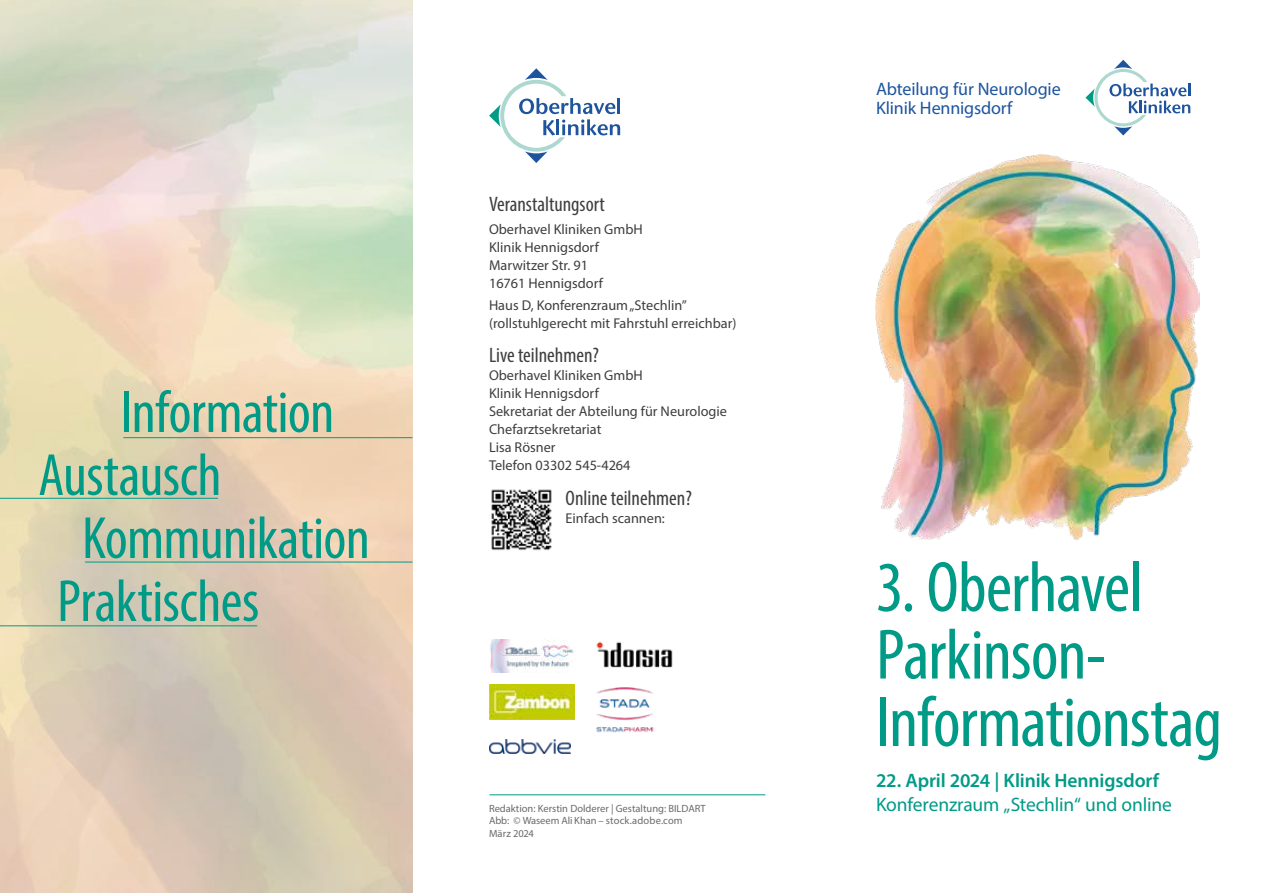
<style>
.page{position:relative;width:1263px;height:893px;background:#fff}
.page>*{position:absolute;margin:0;border:0;box-sizing:border-box;transform-origin:0 0}
.t1{font:condensed 72px/67.5px "Myriad Pro";letter-spacing:-.015em;color:#009b87}
.t2{font:condensed 60px/63px "Myriad Pro";letter-spacing:-.01em;color:#009b87}
.t3{font:condensed 21px "Myriad Pro";color:#3e3d40}
.t4{font:19.5px "Myriad Pro";letter-spacing:-.01em;color:#009b87}
.t5{font:600 19.5px "Myriad Pro";letter-spacing:-.01em;color:#009b87}
.t6{font:18px/18.5px "Myriad Pro";letter-spacing:-.01em;color:#1e549e}
.t7{font:14.25px/18px "Myriad Pro";color:#3e3d40}
.t8{font:10.5px/12.6px "Myriad Pro";color:#696a6b}
</style>
<div class="page">
<img style="left:876px;top:154px;width:323px;height:385px">
<svg style="left:1085px;top:60px;width:105px;height:76px"></svg>
<svg style="left:489px;top:68px;width:131px;height:95px"></svg>
<hr style="left:0;top:625px;width:257px;height:1px;background:#009b87">
<hr style="left:489px;top:794px;width:276px;height:1px;background:#009b87">
<hr style="left:85px;top:562px;width:327px;height:1px;background:#009b87">
<hr style="left:123px;top:437px;width:289px;height:1px;background:#009b87">
<hr style="left:0;top:498px;width:218px;height:1px;background:#009b87">
<img style="left:491px;top:489px;width:61px;height:62px">
<img style="left:490px;top:639px;width:84px;height:34px">
<img style="left:596px;top:641px;width:77px;height:27px">
<img style="left:596px;top:687px;width:58px;height:46px">
<img style="left:489px;top:684px;width:85px;height:35px">
<img style="left:489px;top:740px;width:81px;height:14px">
<h2 class="t2" style="left:38px;top:380px;width:298px;text-indent:82px">Information<br>Austausch</h2>
<h2 class="t2" style="left:57px;top:506px;width:314px;text-indent:25px">Kommunikation<br>Praktisches</h2>
<h3 class="t3" style="left:489px;top:192px;width:117px">Veranstaltungsort</h3>
<p class="t7" style="left:489px;top:220px;width:155px">Oberhavel Kliniken GmbH<br>Klinik Hennigsdorf<br>Marwitzer Str. 91<br>16761 Hennigsdorf</p>
<p class="t7" style="left:489px;top:296px;width:249px">Haus D, Konferenzraum „Stechlin” (rollstuhlgerecht mit Fahrstuhl erreichbar)</p>
<h3 class="t3" style="left:489px;top:343px;width:111px">Live teilnehmen?</h3>
<p class="t7" style="left:489px;top:366px;width:239px">Oberhavel Kliniken GmbH<br>Klinik Hennigsdorf<br>Sekretariat der Abteilung für Neurologie<br>Chefarztsekretariat<br>Lisa Rösner<br>Telefon 03302 545-4264</p>
<h3 class="t3" style="left:566px;top:485px;width:128px">Online teilnehmen?</h3>
<p class="t7" style="left:566px;top:509px;width:101px">Einfach scannen:</p>
<p class="t8" style="left:489px;top:802px;width:218px">Redaktion: Kerstin Dolderer | Gestaltung: BILDART<br>Abb: © Waseem Ali Khan – stock.adobe.com<br>März 2024</p>
<p class="t6" style="left:876px;top:80px;width:186px">Abteilung für Neurologie<br>Klinik Hennigsdorf</p>
<h1 class="t1" style="left:876px;top:553px;width:348px">3. Oberhavel<br>Parkinson-<br>Informationstag</h1>
<h3 class="t5" style="left:876px;top:768px;width:285px">22. April 2024 | Klinik Hennigsdorf</h3>
<h3 class="t4" style="left:876px;top:792px;width:297px">Konferenzraum „Stechlin“ und online</h3>
</div>
